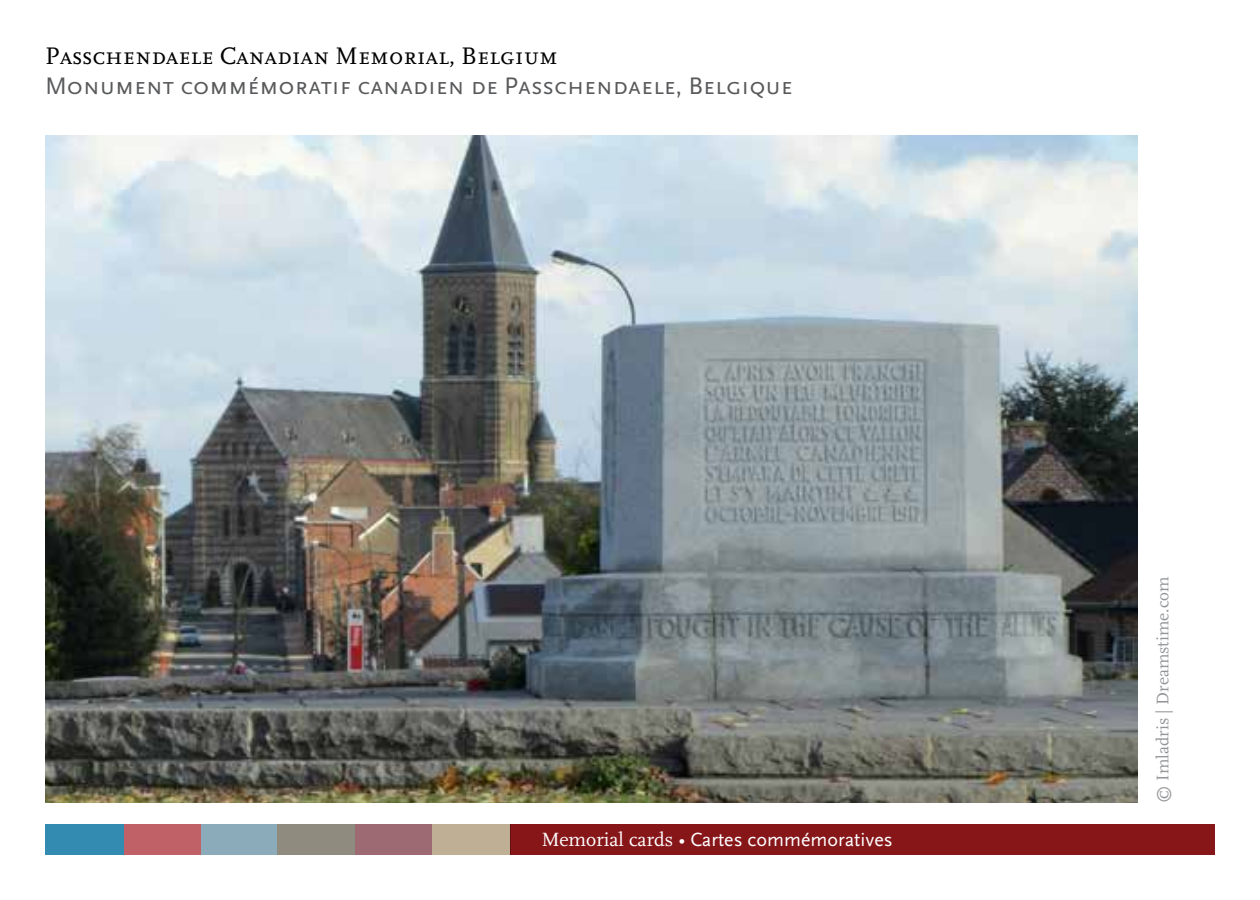
<style>
.page{position:relative;width:1260px;height:900px;background:#fff}
.page>*{position:absolute;margin:0;border:0;box-sizing:border-box;transform-origin:0 0}
.t1{font:25px "Scala Sans Caps";color:#58595b}
.t2{font:25px "Scala LF Caps";color:#000}
.t3{font:20px "Scala Sans LF";color:#fff}
.t4{font:17.5px "Scala LF";color:#939598}
.s1{font-family:"Scala LF"}
</style>
<div class="page">
<div style="left:511px;top:824px;width:704px;height:31px;background:#871619"></div>
<div style="left:200px;top:824px;width:78px;height:31px;background:#8cabba"></div>
<div style="left:277px;top:824px;width:79px;height:31px;background:#8f8b7f"></div>
<div style="left:355px;top:824px;width:78px;height:31px;background:#9d6a73"></div>
<div style="left:432px;top:824px;width:79px;height:31px;background:#bfaf94"></div>
<div style="left:122px;top:824px;width:79px;height:31px;background:#bf6166"></div>
<div style="left:45px;top:824px;width:78px;height:31px;background:#338bb1"></div>
<img style="left:45px;top:135px;width:1093px;height:668px">
<p class="t2" style="left:45px;top:42px;width:515px">Passchendaele Canadian Memorial, Belgium</p>
<p class="t1" style="left:45px;top:72px;width:749px">Monument commémoratif canadien de Passchendaele, Belgique</p>
<p class="t3" style="left:542px;top:828px;width:352px"><span class="s1">Memorial cards •</span> Cartes commémoratives</p>
<p class="t4" style="left:1153px;top:803px;width:228px;rotate:-90deg">© Imladris | Dreamstime.com</p>
</div>
